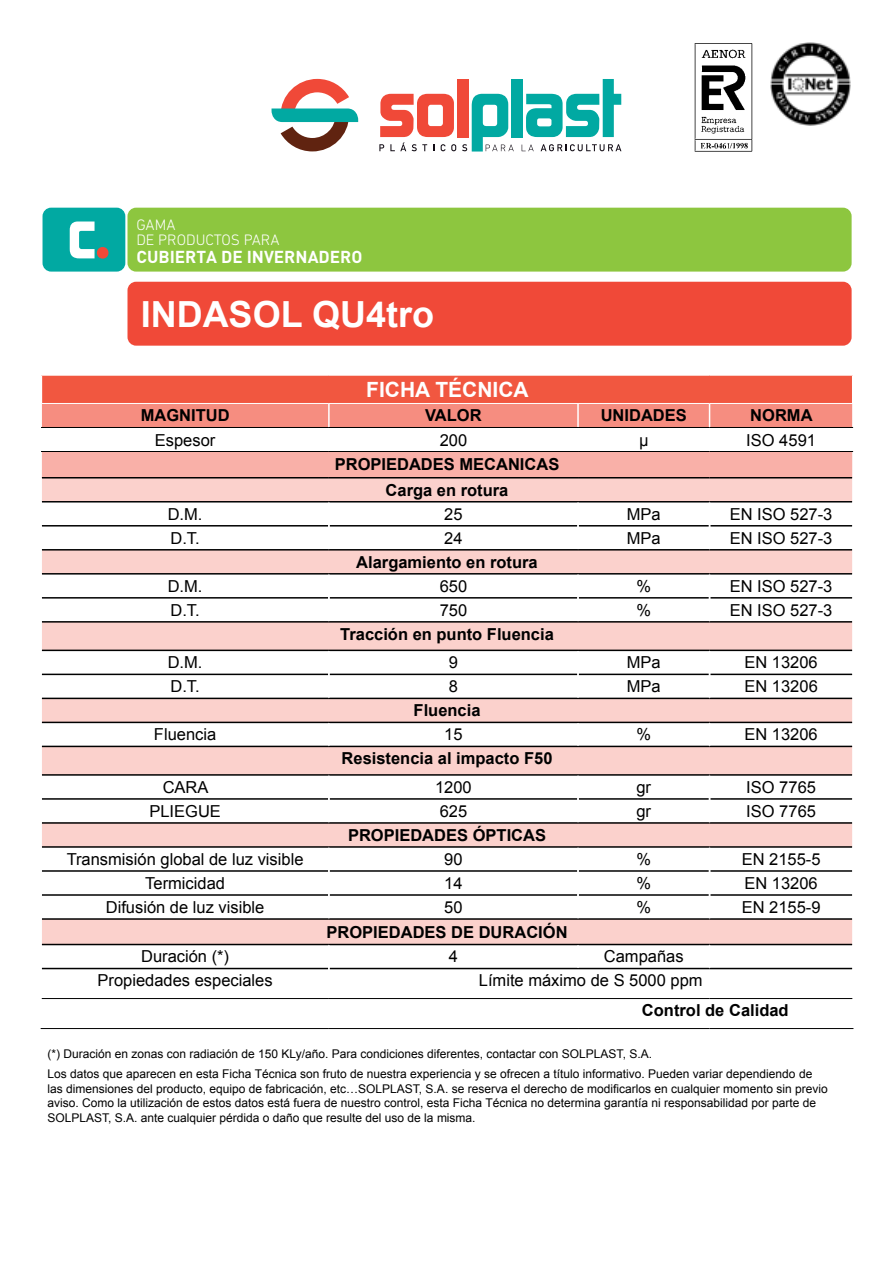
<style>
.page{position:relative;width:893px;height:1263px;background:#fff}
.page>*{position:absolute;margin:0;border:0;box-sizing:border-box;transform-origin:0 0}
.t1{font:700 36px "Arial";color:#fff}
.t2{font:700 21px "Arial";color:#fff}
.t3{font:700 17.1px "Converse DIN Bold";color:#fff}
.t4{font:16.5px "Arial";color:#000}
.t5{font:700 16.5px/26.2px "Arial";color:#000;text-align:center}
.t6{font:300 15.45px/15.5px "DIN Next LT Pro";color:#fff}
.t7{font:12px/14.4px "Arial";color:#000}
</style>
<div class="page">
<div style="left:43px;top:208px;width:82px;height:64px;background:#01a9a2;border-radius:9px"></div>
<div style="left:127px;top:208px;width:725px;height:64px;background:#8dc63f;border-radius:9px"></div>
<svg style="left:70px;top:221px;width:39px;height:38px"></svg>
<div style="left:127px;top:282px;width:725px;height:64px;background:#f04938;border-radius:9px"></div>
<svg style="left:522px;top:145px;width:12px;height:6px"></svg>
<svg style="left:541px;top:144px;width:80px;height:7px"></svg>
<svg style="left:379px;top:94px;width:77px;height:57px"></svg>
<div style="left:457px;top:79px;width:11px;height:58px;background:#f04938"></div>
<svg style="left:462px;top:94px;width:52px;height:58px"></svg>
<div style="left:512px;top:79px;width:11px;height:58px;background:#01a9a2"></div>
<svg style="left:526px;top:79px;width:95px;height:58px"></svg>
<svg style="left:272px;top:79px;width:86px;height:72px"></svg>
<img style="left:695px;top:43px;width:58px;height:109px">
<img style="left:771px;top:43px;width:79px;height:82px">
<hr style="left:42px;top:968px;width:286px;height:1px;background:#000">
<hr style="left:330px;top:968px;width:248px;height:1px;background:#000">
<hr style="left:578px;top:968px;width:132px;height:1px;background:#000">
<hr style="left:710px;top:968px;width:142px;height:1px;background:#000">
<hr style="left:42px;top:998px;width:287px;height:1px;background:#000">
<hr style="left:329px;top:998px;width:249px;height:1px;background:#000">
<hr style="left:578px;top:998px;width:132px;height:1px;background:#000">
<hr style="left:710px;top:998px;width:142px;height:1px;background:#000">
<hr style="left:41px;top:1028px;width:288px;height:1px;background:#000">
<hr style="left:329px;top:1028px;width:249px;height:1px;background:#000">
<hr style="left:578px;top:1028px;width:132px;height:1px;background:#000">
<hr style="left:710px;top:1028px;width:143px;height:1px;background:#000">
<svg style="left:41px;top:376px;width:812px;height:592px"></svg>
<hr style="left:41px;top:427px;width:288px;height:1px;background:#000">
<hr style="left:329px;top:427px;width:249px;height:1px;background:#000">
<hr style="left:578px;top:427px;width:132px;height:1px;background:#000">
<hr style="left:710px;top:427px;width:143px;height:1px;background:#000">
<hr style="left:41px;top:451px;width:288px;height:1px;background:#000">
<hr style="left:329px;top:451px;width:249px;height:1px;background:#000">
<hr style="left:578px;top:451px;width:132px;height:1px;background:#000">
<hr style="left:710px;top:451px;width:143px;height:1px;background:#000">
<p class="t6" style="left:136px;top:216px;width:145px">GAMA<br>DE PRODUCTOS PARA</p>
<h3 class="t3" style="left:136px;top:245px;width:227px">CUBIERTA DE INVERNADERO</h3>
<h1 class="t1" style="left:141px;top:290px;width:295px">INDASOL QU4tro</h1>
<h2 class="t2" style="left:366px;top:376px;width:164px">FICHA TÉCNICA</h2>
<h3 class="t5" style="left:141px;top:403px;width:90px">MAGNITUD</h3>
<h3 class="t5" style="left:425px;top:403px;width:58px">VALOR</h3>
<h3 class="t5" style="left:601px;top:403px;width:88px">UNIDADES</h3>
<h3 class="t5" style="left:750px;top:403px;width:64px">NORMA</h3>
<h3 class="t4" style="left:155px;top:429px;width:62px">Espesor</h3>
<h3 class="t4" style="left:440px;top:429px;width:29px">200</h3>
<h3 class="t4" style="left:639px;top:429px;width:11px">μ</h3>
<h3 class="t4" style="left:746px;top:429px;width:71px">ISO 4591</h3>
<h3 class="t5" style="left:335px;top:451px;width:226px">PROPIEDADES MECANICAS<br>Carga en rotura</h3>
<h3 class="t4" style="left:168px;top:503px;width:36px">D.M.</h3>
<h3 class="t4" style="left:444px;top:503px;width:20px">25</h3>
<h3 class="t4" style="left:627px;top:503px;width:35px">MPa</h3>
<h3 class="t4" style="left:730px;top:503px;width:104px">EN ISO 527-3</h3>
<h3 class="t4" style="left:170px;top:527px;width:31px">D.T.</h3>
<h3 class="t4" style="left:444px;top:527px;width:20px">24</h3>
<h3 class="t4" style="left:627px;top:527px;width:35px">MPa</h3>
<h3 class="t4" style="left:730px;top:527px;width:104px">EN ISO 527-3</h3>
<h3 class="t5" style="left:356px;top:549px;width:183px">Alargamiento en rotura</h3>
<h3 class="t4" style="left:168px;top:575px;width:36px">D.M.</h3>
<h3 class="t4" style="left:440px;top:575px;width:29px">650</h3>
<h3 class="t4" style="left:636px;top:575px;width:16px">%</h3>
<h3 class="t4" style="left:730px;top:575px;width:104px">EN ISO 527-3</h3>
<h3 class="t4" style="left:170px;top:599px;width:31px">D.T.</h3>
<h3 class="t4" style="left:440px;top:599px;width:29px">750</h3>
<h3 class="t4" style="left:636px;top:599px;width:16px">%</h3>
<h3 class="t4" style="left:730px;top:599px;width:104px">EN ISO 527-3</h3>
<h3 class="t5" style="left:340px;top:621px;width:215px">Tracción en punto Fluencia</h3>
<h3 class="t4" style="left:168px;top:652px;width:36px">D.M.</h3>
<h3 class="t4" style="left:449px;top:652px;width:11px">9</h3>
<h3 class="t4" style="left:627px;top:652px;width:35px">MPa</h3>
<h3 class="t4" style="left:744px;top:652px;width:75px">EN 13206</h3>
<h3 class="t4" style="left:170px;top:676px;width:31px">D.T.</h3>
<h3 class="t4" style="left:449px;top:676px;width:11px">8</h3>
<h3 class="t4" style="left:627px;top:676px;width:35px">MPa</h3>
<h3 class="t4" style="left:744px;top:676px;width:75px">EN 13206</h3>
<h3 class="t5" style="left:414px;top:698px;width:68px">Fluencia</h3>
<h3 class="t4" style="left:154px;top:724px;width:64px">Fluencia</h3>
<h3 class="t4" style="left:444px;top:724px;width:20px">15</h3>
<h3 class="t4" style="left:636px;top:724px;width:16px">%</h3>
<h3 class="t4" style="left:744px;top:724px;width:75px">EN 13206</h3>
<h3 class="t5" style="left:342px;top:746px;width:212px">Resistencia al impacto F50</h3>
<h3 class="t4" style="left:163px;top:776px;width:47px">CARA</h3>
<h3 class="t4" style="left:435px;top:776px;width:38px">1200</h3>
<h3 class="t4" style="left:636px;top:776px;width:16px">gr</h3>
<h3 class="t4" style="left:746px;top:776px;width:71px">ISO 7765</h3>
<h3 class="t4" style="left:149px;top:800px;width:73px">PLIEGUE</h3>
<h3 class="t4" style="left:440px;top:800px;width:29px">625</h3>
<h3 class="t4" style="left:636px;top:800px;width:16px">gr</h3>
<h3 class="t4" style="left:746px;top:800px;width:71px">ISO 7765</h3>
<h3 class="t5" style="left:348px;top:822px;width:200px">PROPIEDADES ÓPTICAS</h3>
<h3 class="t4" style="left:67px;top:848px;width:238px">Transmisión global de luz visible</h3>
<h3 class="t4" style="left:444px;top:848px;width:20px">90</h3>
<h3 class="t4" style="left:636px;top:848px;width:16px">%</h3>
<h3 class="t4" style="left:742px;top:848px;width:80px">EN 2155-5</h3>
<h3 class="t4" style="left:145px;top:872px;width:81px">Termicidad</h3>
<h3 class="t4" style="left:444px;top:872px;width:20px">14</h3>
<h3 class="t4" style="left:636px;top:872px;width:16px">%</h3>
<h3 class="t4" style="left:744px;top:872px;width:75px">EN 13206</h3>
<h3 class="t4" style="left:106px;top:896px;width:160px">Difusión de luz visible</h3>
<h3 class="t4" style="left:444px;top:896px;width:20px">50</h3>
<h3 class="t4" style="left:636px;top:896px;width:16px">%</h3>
<h3 class="t4" style="left:742px;top:896px;width:80px">EN 2155-9</h3>
<h3 class="t5" style="left:326px;top:919px;width:243px">PROPIEDADES DE DURACIÓN</h3>
<h3 class="t4" style="left:141px;top:946px;width:90px">Duración (*)</h3>
<h3 class="t4" style="left:449px;top:946px;width:11px">4</h3>
<h3 class="t4" style="left:604px;top:946px;width:81px">Campañas</h3>
<h3 class="t4" style="left:97px;top:970px;width:177px">Propiedades especiales</h3>
<h3 class="t4" style="left:479px;top:970px;width:225px">Límite máximo de S 5000 ppm</h3>
<h3 class="t5" style="left:642px;top:998px;width:148px">Control de Calidad</h3>
<p class="t7" style="left:47px;top:1043px;width:766px;line-height:20.7px">(*) Duración en zonas con radiación de 150 KLy/año. Para condiciones diferentes, contactar con SOLPLAST, S.A.<br>Los datos que aparecen en esta Ficha Técnica son fruto de nuestra experiencia y se ofrecen a título informativo. Pueden variar dependiendo de</p>
<p class="t7" style="left:47px;top:1081px;width:782px">las dimensiones del producto, equipo de fabricación, etc…SOLPLAST, S.A. se reserva el derecho de modificarlos en cualquier momento sin previo aviso. Como la utilización de estos datos está fuera de nuestro control, esta Ficha Técnica no determina garantía ni responsabilidad por parte de<br>SOLPLAST, S.A. ante cualquier pérdida o daño que resulte del uso de la misma.</p>
</div>
